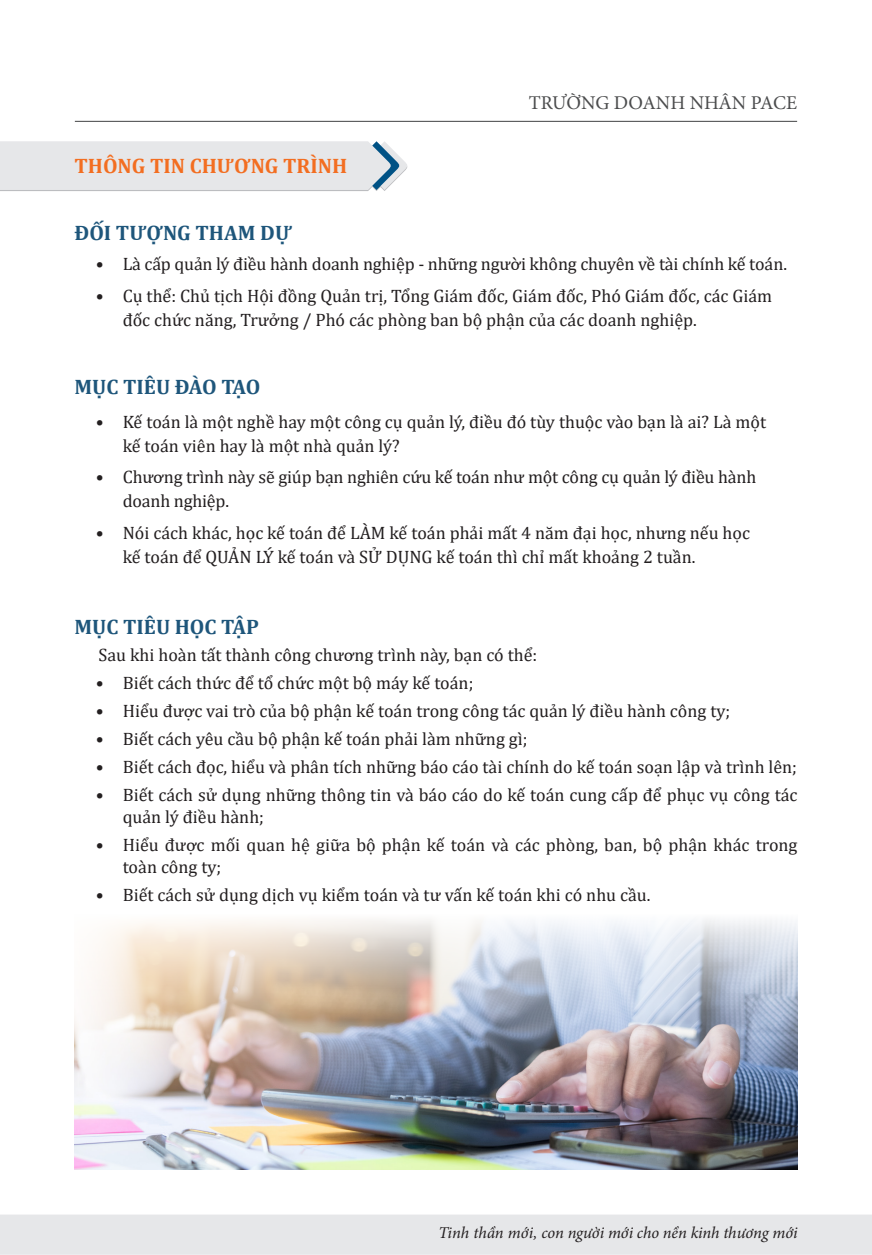
<style>
.page{position:relative;width:872px;height:1255px;background:#fff}
.page>*{position:absolute;margin:0;border:0;box-sizing:border-box;transform-origin:0 0}
.t1{font:700 21px "Cambria";color:#1e567b}
.t2{font:700 21px "Cambria";color:#f36e21}
.t3{font:19.5px "Minion Pro";color:#4b4c4d}
.t4{font:18px/24px "Cambria";color:#231f20}
.Normal__Web{font:italic 16.5px "Minion Pro";letter-spacing:-.005em;color:#231f20}
</style>
<div class="page">
<hr style="left:75px;top:121px;width:722px;height:1px;background:#4b4c4d">
<div style="left:0;top:1214px;width:872px;height:40px;background:#e6e7e9"></div>
<svg style="left:0;top:141px;width:408px;height:50px;background:#e1e4e7"></svg>
<img style="left:74px;top:919px;width:723px;height:250px">
<p class="t2" style="left:74px;top:151px;width:274px">THÔNG TIN CHƯƠNG TRÌNH</p>
<p class="t3" style="left:529px;top:89px;width:270px">TRƯỜNG DOANH NHÂN PACE</p>
<p class="t1" style="left:74px;top:217px;width:219px">ĐỐI TƯỢNG THAM DỰ</p>
<p class="t4" style="left:96px;top:251px;width:693px">• Là cấp quản lý điều hành doanh nghiệp - những người không chuyên về tài chính kế toán.</p>
<p class="t4" style="left:123px;top:284px;width:651px;text-indent:-27px">• Cụ thể: Chủ tịch Hội đồng Quản trị, Tổng Giám đốc, Giám đốc, Phó Giám đốc, các Giám đốc chức năng, Trưởng / Phó các phòng ban bộ phận của các doanh nghiệp.</p>
<p class="t1" style="left:74px;top:372px;width:187px">MỤC TIÊU ĐÀO TẠO</p>
<p class="t4" style="left:123px;top:409px;width:645px;text-indent:-27px">• Kế toán là một nghề hay một công cụ quản lý, điều đó tùy thuộc vào bạn là ai? Là một kế toán viên hay là một nhà quản lý?</p>
<p class="t4" style="left:123px;top:465px;width:635px;text-indent:-27px">• Chương trình này sẽ giúp bạn nghiên cứu kế toán như một công cụ quản lý điều hành doanh nghiệp.</p>
<p class="t4" style="left:123px;top:521px;width:629px;text-indent:-27px">• Nói cách khác, học kế toán để LÀM kế toán phải mất 4 năm đại học, nhưng nếu học kế toán để QUẢN LÝ kế toán và SỬ DỤNG kế toán thì chỉ mất khoảng 2 tuần.</p>
<p class="t1" style="left:74px;top:611px;width:186px">MỤC TIÊU HỌC TẬP</p>
<p class="t4" style="left:98px;top:642px;width:440px">Sau khi hoàn tất thành công chương trình này, bạn có thể:</p>
<p class="t4" style="left:96px;top:671px;width:379px">• Biết cách thức để tổ chức một bộ máy kế toán;</p>
<p class="t4" style="left:96px;top:699px;width:636px">• Hiểu được vai trò của bộ phận kế toán trong công tác quản lý điều hành công ty;</p>
<p class="t4" style="left:96px;top:727px;width:433px">• Biết cách yêu cầu bộ phận kế toán phải làm những gì;</p>
<p class="t4" style="left:96px;top:755px;width:703px">• Biết cách đọc, hiểu và phân tích những báo cáo tài chính do kế toán soạn lập và trình lên;</p>
<p class="t4" style="left:123px;top:784px;width:676px;line-height:21.6px;text-indent:-27px">• Biết cách sử dụng những thông tin và báo cáo do kế toán cung cấp để phục vụ công tác quản lý điều hành;</p>
<p class="t4" style="left:123px;top:834px;width:676px;line-height:21.6px;text-indent:-27px">• Hiểu được mối quan hệ giữa bộ phận kế toán và các phòng, ban, bộ phận khác trong toàn công ty;</p>
<p class="t4" style="left:96px;top:882px;width:556px">• Biết cách sử dụng dịch vụ kiểm toán và tư vấn kế toán khi có nhu cầu.</p>
<p class="Normal__Web" style="left:438px;top:1221px;width:361px">Tinh thần mới, con người mới cho nền kinh thương mới</p>
</div>
